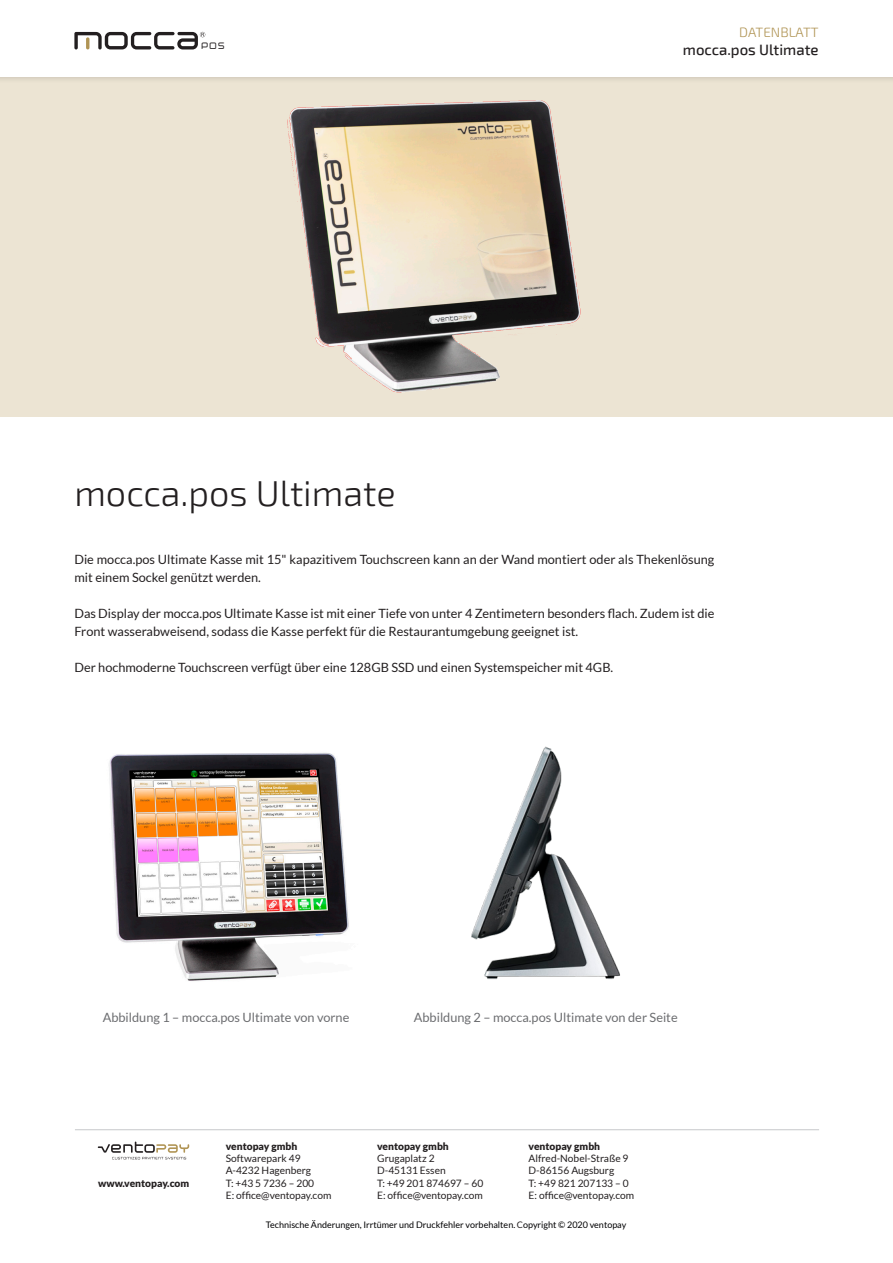
<style>
.page{position:relative;width:893px;height:1263px;background:#fff}
.page>*{position:absolute;margin:0;border:0;box-sizing:border-box;transform-origin:0 0}
.t1{font:300 36px "Exo 2";color:#231f20}
.t2{font:500 15px "Exo 2";color:#231f20}
.t3{font:300 13.5px "Exo 2";color:#b09454}
.t4{font:12.75px/18px "Lato";color:#231f20}
.t5{font:12.75px "Lato";color:#6c6d70}
.t6{font:10.2px/12.3px "Lato";color:#231f20}
.t7{font:900 10.2px "Lato";color:#231f20}
.t8{font:9px "Lato";color:#000002}
.t9{font:500 8.1px "Neogrey";color:#231f20}
.s1{color:#231f20}
</style>
<div class="page">
<hr style="left:75px;top:1129px;width:744px;height:1px;background:#c7c8ca">
<svg style="left:98px;top:1141px;width:91px;height:18px"></svg>
<img style="left:109px;top:752px;width:240px;height:229px">
<div style="left:0;top:77px;width:893px;height:340px;background:#ece4d3"></div>
<img style="left:287px;top:100px;width:294px;height:293px">
<img style="left:471px;top:746px;width:149px;height:233px">
<div style="left:0;top:0;width:893px;height:84px;background:#e2dbca"></div>
<div style="left:0;top:0;width:893px;height:77px;background:#fff"></div>
<svg style="left:74px;top:32px;width:131px;height:17px"></svg>
<p class="t9" style="left:202px;top:41px;width:25px">POS</p>
<h1 class="t1" style="left:74px;top:472px;width:323px">mocca.pos Ultimate</h1>
<p class="t3" style="left:739px;top:24px;width:81px">DATENBLATT</p>
<p class="t2" style="left:683px;top:41px;width:137px">mocca.pos Ultimate</p>
<p class="t4" style="left:74px;top:550px;width:641px">Die mocca.pos Ultimate Kasse mit 15" kapazitivem Touchscreen kann an der Wand montiert oder als Thekenlösung mit einem Sockel genützt werden.</p>
<p class="t4" style="left:74px;top:604px;width:641px">Das Display der mocca.pos Ultimate Kasse ist mit einer Tiefe von unter 4 Zentimetern besonders flach. Zudem ist die<br>Front wasserabweisend, sodass die Kasse perfekt für die Restaurantumgebung geeignet ist.</p>
<p class="t4" style="left:74px;top:658px;width:540px">Der hochmoderne Touchscreen verfügt über eine 128GB SSD und einen Systemspeicher mit 4GB.</p>
<p class="t5" style="left:103px;top:1011px;width:248px">Abbildung 1 – mocca.pos Ultimate von vorne</p>
<p class="t5" style="left:414px;top:1011px;width:265px">Abbildung 2 – mocca.pos Ultimate von der Seite</p>
<p class="t7" style="left:98px;top:1177px;width:93px">www.ventopay.com</p>
<p class="t7" style="left:226px;top:1140px;width:73px">ventopay gmbh</p>
<p class="t6" style="left:226px;top:1152px;width:107px">Softwarepark 49<br>A-4232 Hagenberg<br>T: +43 5 7236 – 200<br>E: office@ventopay.com</p>
<p class="t7" style="left:529px;top:1140px;width:73px">ventopay gmbh</p>
<p class="t6" style="left:529px;top:1152px;width:107px">Alfred-Nobel-Straße 9<br>D-86156 Augsburg<br>T: +49 821 207133 – 0<br>E: office@ventopay.com</p>
<p class="t8" style="left:266px;top:1220px;width:362px">Technische Änderungen, Irrtümer und Druckfehler vorbehalten. <span class="s1">C</span>opyright © 2020 ventopay</p>
<p class="t7" style="left:377px;top:1140px;width:73px">ventopay gmbh</p>
<p class="t6" style="left:377px;top:1152px;width:108px">Grugaplatz 2<br>D-45131 Essen<br>T: +49 201 874697 – 60<br>E: office@ventopay.com</p>
</div>
